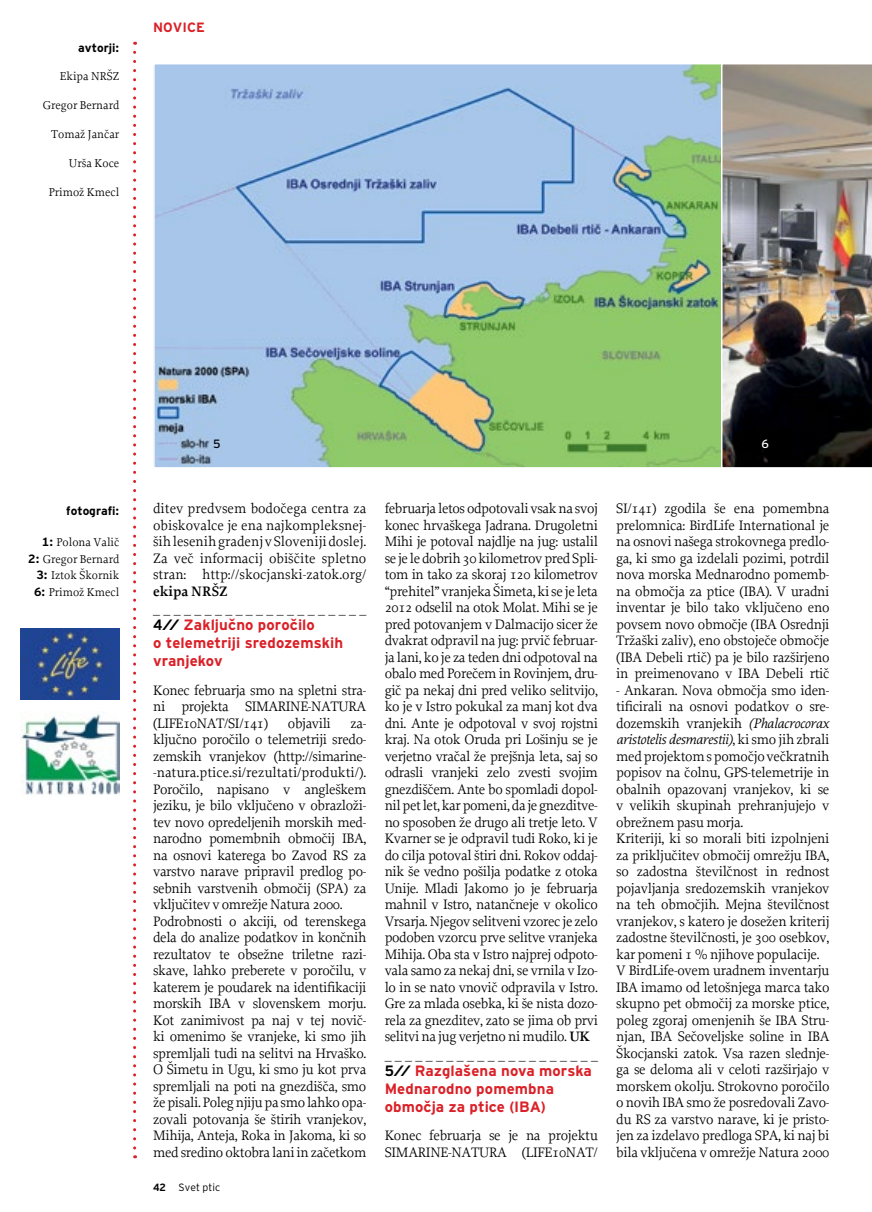
<style>
.page{position:relative;width:872px;height:1212px;background:#fff}
.page>*{position:absolute;margin:0;border:0;box-sizing:border-box;transform-origin:0 0}
.t1{font:700 15px/18px "Interstate Bold Mono CE";letter-spacing:.005em;color:#da2128}
.t2{font:14.4px/16.5px "Proforma";letter-spacing:-.02em;color:#000;text-align:justify}
.t3{font:italic 14.4px "Proforma Book Italic CE";letter-spacing:-.02em;color:#000}
.t4{font:700 14.4px "Proforma Bold CE";color:#000}
.t5{font:13.8px "Proforma";color:#000}
.t6{font:700 13.5px "Interstate Bold Mono CE";color:#da2128}
.t7{font:12px/16.5px "Proforma";color:#000;text-align:right}
.t8{font:700 12px "Interstate Bold Mono CE";color:#000}
.t9{font:500 12px "Interstate Regular Mono CE";color:#000}
.t10{font:500 12px "Interstate Regular Mono CE";color:#fff}
.t11{font:300 10.5px "Interstate Light Mono CE";color:#000}
.s1{font-family:"Interstate Bold Mono CE";font-weight:700}
.s2{color:#000}
.s3{font-family:"Proforma Bold CE";font-weight:700}
.s4{font-family:"Proforma Book Italic CE";font-style:italic}
.s5{font-family:"Proforma";font-style:normal}
</style>
<div class="page">
<img style="left:156px;top:66px;width:564px;height:400px">
<div style="left:153px;top:63px;width:570px;height:406px;border:2px solid #fff"></div>
<svg style="left:133px;top:52px;width:3px;height:1106px"></svg>
<img style="left:721px;top:63px;width:151px;height:406px">
<img style="left:21px;top:711px;width:98px;height:84px">
<img style="left:21px;top:629px;width:98px;height:71px">
<p class="t8" style="left:78px;top:41px;width:43px">avtorji:</p>
<p class="t7" style="left:60px;top:68px;width:61px">Ekipa NRŠZ</p>
<p class="t7" style="left:43px;top:97px;width:78px">Gregor Bernard</p>
<p class="t7" style="left:51px;top:126px;width:70px">Tomaž Jančar</p>
<p class="t7" style="left:69px;top:154px;width:52px">Urša Koce</p>
<p class="t7" style="left:49px;top:183px;width:72px">Primož Kmecl</p>
<p class="t6" style="left:153px;top:20px;width:53px">NOVICE</p>
<p class="t8" style="left:66px;top:504px;width:55px">fotografi:</p>
<p class="t7" style="left:28px;top:534px;width:93px"><span class="s1">1:</span> Polona Valič<br><span class="s1">2:</span> Gregor Bernard<br><span class="s1">3:</span> Iztok Škornik<br><span class="s1">6:</span> Primož Kmecl</p>
<p class="t9" style="left:213px;top:437px;width:9px">5</p>
<p class="t10" style="left:761px;top:437px;width:9px">6</p>
<p class="t2" style="left:153px;top:500px;width:215px">ditev predvsem bodočega centra za obiskovalce je ena najkompleksnej&shy;ših lesenih gradenj v Sloveniji doslej.<br>Za več informacij obiščite spletno stran: http://skocjanski-zatok.org/</p>
<p class="t4" style="left:153px;top:582px;width:76px">ekipa NRŠZ</p>
<p class="t5" style="left:153px;top:599px;width:215px">_ _ _ _ _ _ _ _ _ _ _ _ _ _ _ _ _ _ _ _ _</p>
<p class="t1" style="left:153px;top:616px;width:191px"><span class="s2">4//</span> Zaključno poročilo<br>o telemetriji sredozemskih vranjekov</p>
<p class="t2" style="left:153px;top:681px;width:215px">Konec februarja smo na spletni stra&shy;ni projekta SIMARINE-NATURA (LIFE10NAT/SI/141)</p>
<p class="t2" style="left:288px;top:714px;width:44px">objavili</p>
<p class="t2" style="left:153px;top:714px;width:215px;text-align:left;text-indent:197px">za&shy;ključno poročilo o telemetriji sredo&shy;zemskih vranjekov (http://simarine--natura.ptice.si/rezultati/produkti/).<br>Poročilo, napisano v angleškem jeziku, je bilo vključeno v obrazloži&shy;tev novo opredeljenih morskih med&shy;narodno pomembnih območij IBA, na osnovi katerega bo Zavod RS za varstvo narave pripravil predlog po&shy;sebnih varstvenih območij (SPA) za vključitev v omrežje Natura 2000.<br>Podrobnosti o akciji, od terenskega dela do analize podatkov in končnih rezultatov te obsežne triletne razi&shy;skave, lahko preberete v poročilu, v katerem je poudarek na identifikaciji morskih IBA v slovenskem morju.<br>Kot zanimivost pa naj v tej novič&shy;ki omenimo še vranjeke, ki smo jih spremljali tudi na selitvi na Hrvaško.<br>O Šimetu in Ugu, ki smo ju kot prva spremljali na poti na gnezdišča, smo že pisali. Poleg njiju pa smo lahko opa&shy;zovali potovanja še štirih vranjekov, Mihija, Anteja, Roka in Jakoma, ki so med sredino oktobra lani in začetkom</p>
<p class="t11" style="left:153px;top:1181px;width:69px"><span class="s1">42</span> Svet ptic</p>
<p class="t2" style="left:385px;top:500px;width:215px">februarja letos odpotovali vsak na svoj konec hrvaškega Jadrana. Drugoletni Mihi je potoval najdlje na jug: ustalil se je le dobrih 30 kilometrov pred Spli&shy;tom in tako za skoraj 120 kilometrov “prehitel” vranjeka Šimeta, ki se je leta 2012 odselil na otok Molat. Mihi se je pred potovanjem v Dalmacijo sicer že dvakrat odpravil na jug: prvič februar&shy;ja lani, ko je za teden dni odpotoval na obalo med Porečem in Rovinjem, dru&shy;gič pa nekaj dni pred veliko selitvijo, ko je v Istro pokukal za manj kot dva dni. Ante je odpotoval v svoj rojstni kraj. Na otok Oruda pri Lošinju se je verjetno vračal že prejšnja leta, saj so odrasli vranjeki zelo zvesti svojim gnezdiščem. Ante bo spomladi dopol&shy;nil pet let, kar pomeni, da je gnezditve&shy;no sposoben že drugo ali tretje leto. V Kvarner se je odpravil tudi Roko, ki je do cilja potoval štiri dni. Rokov oddaj&shy;nik še vedno pošilja podatke z otoka Unije. Mladi Jakomo jo je februarja mahnil v Istro, natančneje v okolico Vrsarja. Njegov selitveni vzorec je zelo podoben vzorcu prve selitve vranjeka Mihija. Oba sta v Istro najprej odpoto&shy;vala samo za nekaj dni, se vrnila v Izo&shy;lo in se nato vnovič odpravila v Istro.<br>Gre za mlada osebka, ki še nista dozo&shy;rela za gnezditev, zato se jima ob prvi selitvi na jug verjetno ni mudilo. <span class="s3">UK</span></p>
<p class="t5" style="left:385px;top:1045px;width:215px">_ _ _ _ _ _ _ _ _ _ _ _ _ _ _ _ _ _ _ _ _</p>
<p class="t1" style="left:385px;top:1061px;width:209px"><span class="s2">5//</span> Razglašena nova morska<br>Mednarodno pomembna območja za ptice (IBA)</p>
<p class="t2" style="left:385px;top:1127px;width:215px">Konec februarja se je na projektu<br>SIMARINE-NATURA (LIFE10NAT/</p>
<p class="t2" style="left:616px;top:500px;width:215px">SI/141) zgodila še ena pomembna prelomnica: BirdLife International je na osnovi našega strokovnega predlo&shy;ga, ki smo ga izdelali pozimi, potrdil nova morska Mednarodno pomemb&shy;na območja za ptice (IBA). V uradni inventar je bilo tako vključeno eno povsem novo območje (IBA Osrednji Tržaški zaliv), eno obstoječe območje (IBA Debeli rtič) pa je bilo razširjeno in preimenovano v IBA Debeli rtič</p>
<p class="t2" style="left:616px;top:681px;width:215px">- Ankaran. Nova območja smo iden&shy;tificirali na osnovi podatkov o sre&shy;dozemskih vranjekih <span class="s4">(Phalacrocorax</span></p>
<p class="t3" style="left:616px;top:730px;width:215px">aristotelis desmarestii)<span class="s5">, ki smo jih zbrali</span></p>
<p class="t2" style="left:616px;top:747px;width:215px;text-align:left">med projektom s pomočjo večkratnih popisov na čolnu, GPS-telemetrije in obalnih opazovanj vranjekov, ki se v velikih skupinah prehranjujejo v obrežnem pasu morja.<br>Kriteriji, ki so morali biti izpolnjeni za priključitev območij omrežju IBA, so zadostna številčnost in rednost pojavljanja sredozemskih vranjekov na teh območjih. Mejna številčnost vranjekov, s katero je dosežen kriterij zadostne številčnosti, je 300 osebkov, kar pomeni 1 % njihove populacije.<br>V BirdLife-ovem uradnem inventarju IBA imamo od letošnjega marca tako skupno pet območij za morske ptice, poleg zgoraj omenjenih še IBA Stru&shy;njan, IBA Sečoveljske soline in IBA Škocjanski zatok. Vsa razen slednje&shy;ga se deloma ali v celoti razširjajo v morskem okolju. Strokovno poročilo o novih IBA smo že posredovali Zavo&shy;du RS za varstvo narave, ki je pristo&shy;jen za izdelavo predloga SPA, ki naj bi bila vključena v omrežje Natura 2000</p>
</div>
